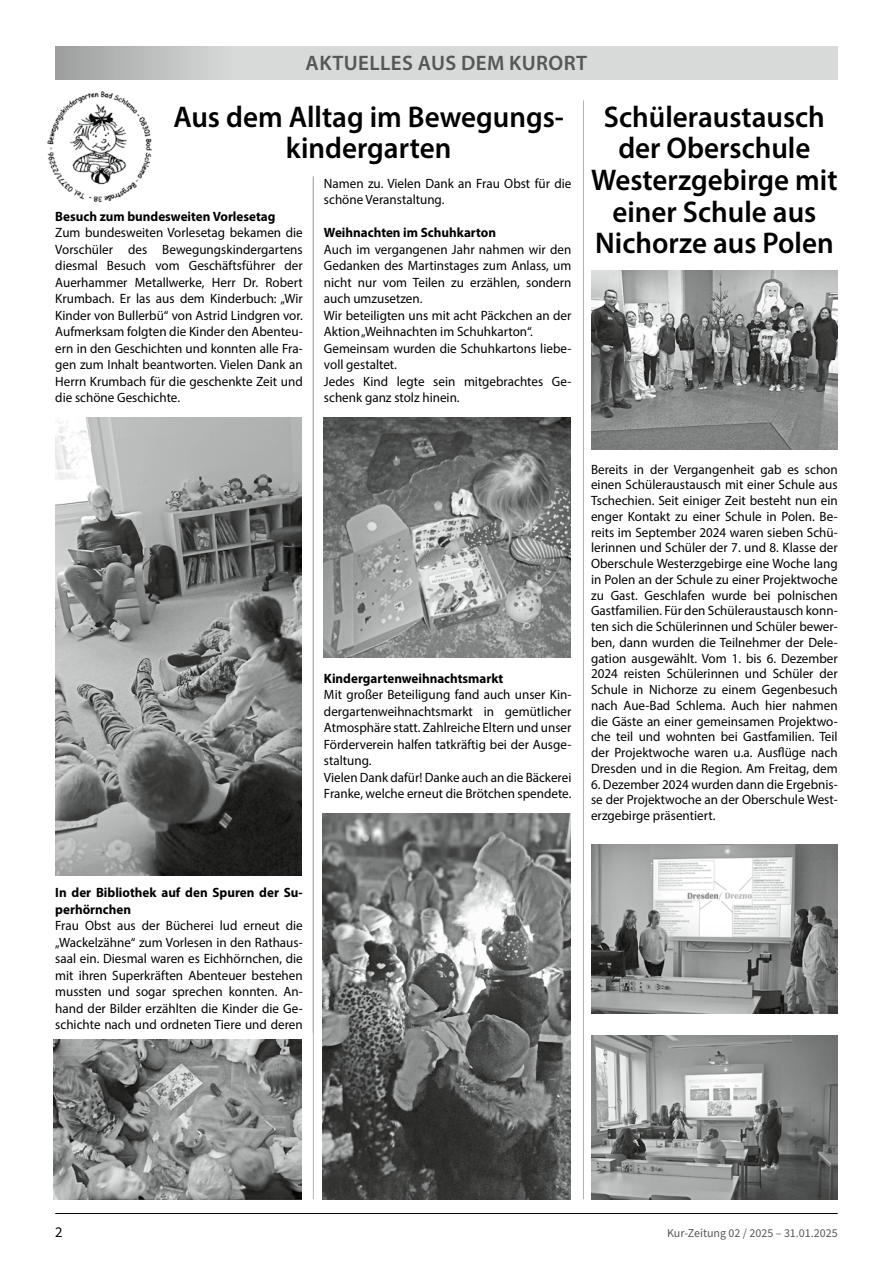
<style>
.page{position:relative;width:893px;height:1263px;background:#fff}
.page>*{position:absolute;margin:0;border:0;box-sizing:border-box;transform-origin:0 0}
.t1{font:600 30px/31.5px "Myriad Pro";color:#000;text-align:center}
.t2{font:600 21px "Myriad Pro";letter-spacing:.02em;color:#555756}
.t3{font:15px "Source Sans Pro";color:#000}
.t4{font:13.5px/16.5px "Myriad Pro";color:#000;text-align:justify}
.t5{font:700 13.5px/16.5px "Myriad Pro";color:#000}
.t6{font:12px "Source Sans Pro";color:#555756}
</style>
<div class="page">
<svg style="left:55px;top:47px;width:783px;height:33px;background:#d1d3d3"></svg>
<hr style="left:55px;top:1213px;width:783px;height:1px;background:#000">
<img style="left:47px;top:91px;width:105px;height:112px">
<img style="left:324px;top:418px;width:247px;height:239px">
<img style="left:323px;top:814px;width:247px;height:385px">
<img style="left:54px;top:1039px;width:248px;height:160px">
<img style="left:55px;top:418px;width:247px;height:457px">
<hr style="left:313px;top:176px;width:1px;height:1023px;background:#b1b4b4">
<hr style="left:583px;top:100px;width:1px;height:1099px;background:#b1b4b4">
<img style="left:591px;top:1035px;width:247px;height:164px">
<img style="left:591px;top:844px;width:247px;height:169px">
<img style="left:591px;top:271px;width:247px;height:178px">
<h2 class="t2" style="left:306px;top:50px;width:283px">AKTUELLES AUS DEM KURORT</h2>
<h1 class="t1" style="left:173px;top:100px;width:392px">Aus dem Alltag im Bewegungs&shy;kindergarten</h1>
<h1 class="t1" style="left:591px;top:100px;width:248px">Schüleraustausch der Oberschule<br>Westerzgebirge mit einer Schule aus<br>Nichorze aus Polen</h1>
<p class="t4" style="left:324px;top:175px;width:249px">Namen zu. Vielen Dank an Frau Obst für die schöne Veranstaltung.</p>
<p class="t5" style="left:324px;top:224px;width:174px">Weihnachten im Schuhkarton</p>
<p class="t4" style="left:324px;top:241px;width:249px;text-align:left">Auch im vergangenen Jahr nahmen wir den Gedanken des Martinstages zum Anlass, um nicht nur vom Teilen zu erzählen, sondern auch umzusetzen.<br>Wir beteiligten uns mit acht Päckchen an der Aktion „Weihnachten im Schuhkarton“.<br>Gemeinsam wurden die Schuhkartons liebe&shy;voll gestaltet.<br>Jedes Kind legte sein mitgebrachtes Ge&shy;schenk ganz stolz hinein.</p>
<p class="t5" style="left:55px;top:207px;width:222px">Besuch zum bundesweiten Vorlesetag</p>
<p class="t4" style="left:55px;top:224px;width:249px">Zum bundesweiten Vorlesetag bekamen die Vorschüler des Bewegungskindergartens diesmal Besuch vom Geschäftsführer der Auerhammer Metallwerke, Herr Dr. Robert Krumbach. Er las aus dem Kinderbuch: „Wir Kinder von Bullerbü“ von Astrid Lindgren vor.<br>Aufmerksam folgten die Kinder den Abenteu&shy;ern in den Geschichten und konnten alle Fra&shy;gen zum Inhalt beantworten. Vielen Dank an Herrn Krumbach für die geschenkte Zeit und die schöne Geschichte.</p>
<p class="t5" style="left:324px;top:669px;width:181px">Kindergartenweihnachtsmarkt</p>
<p class="t4" style="left:324px;top:686px;width:249px;text-align:left">Mit großer Beteiligung fand auch unser Kin&shy;dergartenweihnachtsmarkt in gemütlicher Atmosphäre statt. Zahlreiche Eltern und unser Förderverein halfen tatkräftig bei der Ausge&shy;staltung.<br>Vielen Dank dafür! Danke auch an die Bäckerei Franke, welche erneut die Brötchen spendete.</p>
<p class="t4" style="left:591px;top:461px;width:248px;line-height:15.8px">Bereits in der Vergangenheit gab es schon einen Schüleraustausch mit einer Schule aus Tschechien. Seit einiger Zeit besteht nun ein enger Kontakt zu einer Schule in Polen. Be&shy;reits im September 2024 waren sieben Schü&shy;lerinnen und Schüler der 7. und 8. Klasse der Oberschule Westerzgebirge eine Woche lang in Polen an der Schule zu einer Projektwoche zu Gast. Geschlafen wurde bei polnischen Gastfamilien. Für den Schüleraustausch konn&shy;ten sich die Schülerinnen und Schüler bewer&shy;ben, dann wurden die Teilnehmer der Dele&shy;gation ausgewählt. Vom 1. bis 6. Dezember 2024 reisten Schülerinnen und Schüler der Schule in Nichorze zu einem Gegenbesuch nach Aue-Bad Schlema. Auch hier nahmen die Gäste an einer gemeinsamen Projektwo&shy;che teil und wohnten bei Gastfamilien. Teil der Projektwoche waren u.a. Ausflüge nach Dresden und in die Region. Am Freitag, dem</p>
<p class="t4" style="left:591px;top:776px;width:248px;line-height:15.8px">6. Dezember 2024 wurden dann die Ergebnis&shy;se der Projektwoche an der Oberschule West&shy;erzgebirge präsentiert.</p>
<p class="t5" style="left:55px;top:884px;width:249px">In der Bibliothek auf den Spuren der Su&shy;perhörnchen</p>
<p class="t4" style="left:55px;top:917px;width:249px">Frau Obst aus der Bücherei lud erneut die „Wackelzähne“ zum Vorlesen in den Rathaus&shy;saal ein. Diesmal waren es Eichhörnchen, die mit ihren Superkräften Abenteuer bestehen mussten und sogar sprechen konnten. An&shy;hand der Bilder erzählten die Kinder die Ge&shy;schichte nach und ordneten Tiere und deren</p>
<p class="t3" style="left:55px;top:1222px;width:9px">2</p>
<p class="t6" style="left:667px;top:1225px;width:172px">Kur-Zeitung 02 / 2025 – 31.01.2025</p>
</div>
